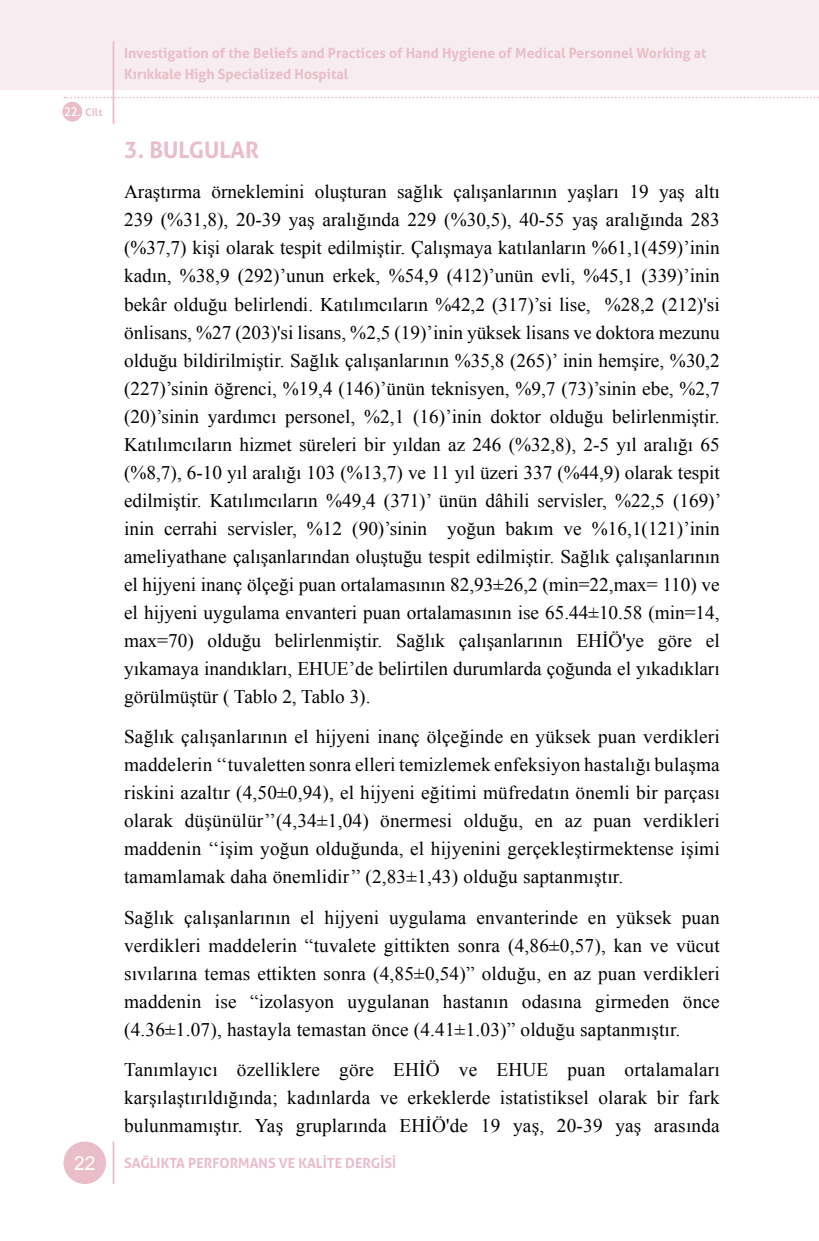
<style>
.page{position:relative;width:819px;height:1241px;background:#fff}
.page>*{position:absolute;margin:0;border:0;box-sizing:border-box;transform-origin:0 0}
.t1{font:700 22.75px "Aller";color:#e9bdc9}
.t2{font:19.25px/28px "Times New Roman";letter-spacing:.01em;color:#000;text-align:justify}
.t3{font:19.25px "Arial";color:#fff}
.t4{font:700 14px/21px "Aller";color:#e9bdc9}
.t5{font:700 10.5px "Aller";color:#e9bdc9}
.s1{font-weight:400;font-size:12.25px;color:#fff}
</style>
<div class="page">
<div style="left:0;top:0;width:819px;height:89px;background:#f7ecef"></div>
<svg style="left:64px;top:97px;width:755px;height:1px"></svg>
<hr style="left:113px;top:41px;width:1px;height:83px;background:#e9bdc9">
<div style="left:63px;top:1141px;width:43px;height:42px;background:#e9bdc9;border-radius:50%"></div>
<hr style="left:113px;top:1141px;width:1px;height:42px;background:#e9bdc9">
<div style="left:62px;top:102px;width:20px;height:20px;background:#e9bdc9;border-radius:50%"></div>
<p class="t5" style="left:64px;top:105px;width:40px"><span class="s1">22.</span> Cilt</p>
<p class="t4" style="left:124px;top:43px;width:583px">Investigation of the Beliefs and Practices of Hand Hygiene of Medical Personnel Working at<br>Kırıkkale High Specialized Hospital</p>
<p class="t1" style="left:124px;top:136px;width:136px">3. BULGULAR</p>
<p class="t2" style="left:124px;top:178px;width:598px">Araştırma örneklemini oluşturan sağlık çalışanlarının yaşları 19 yaş altı 239 (%31,8), 20-39 yaş aralığında 229 (%30,5), 40-55 yaş aralığında 283 (%37,7) kişi olarak tespit edilmiştir. Çalışmaya katılanların %61,1(459)’inin kadın, %38,9 (292)’unun erkek, %54,9 (412)’unün evli, %45,1 (339)’inin bekâr olduğu belirlendi. Katılımcıların %42,2 (317)’si lise, %28,2 (212)'si önlisans, %27 (203)'si lisans, %2,5 (19)’inin yüksek lisans ve doktora mezunu olduğu bildirilmiştir. Sağlık çalışanlarının %35,8 (265)’ inin hemşire, %30,2 (227)’sinin öğrenci, %19,4 (146)’ünün teknisyen, %9,7 (73)’sinin ebe, %2,7 (20)’sinin yardımcı personel, %2,1 (16)’inin doktor olduğu belirlenmiştir.<br>Katılımcıların hizmet süreleri bir yıldan az 246 (%32,8), 2-5 yıl aralığı 65 (%8,7), 6-10 yıl aralığı 103 (%13,7) ve 11 yıl üzeri 337 (%44,9) olarak tespit edilmiştir. Katılımcıların %49,4 (371)’ ünün dâhili servisler, %22,5 (169)’ inin cerrahi servisler, %12 (90)’sinin yoğun bakım ve %16,1(121)’inin ameliyathane çalışanlarından oluştuğu tespit edilmiştir. Sağlık çalışanlarının el hijyeni inanç ölçeği puan ortalamasının 82,93±26,2 (min=22,max= 110) ve el hijyeni uygulama envanteri puan ortalamasının ise 65.44±10.58 (min=14, max=70) olduğu belirlenmiştir. Sağlık çalışanlarının EHİÖ'ye göre el yıkamaya inandıkları, EHUE’de belirtilen durumlarda çoğunda el yıkadıkları görülmüştür ( Tablo 2, Tablo 3).</p>
<p class="t2" style="left:124px;top:722px;width:597px">Sağlık çalışanlarının el hijyeni inanç ölçeğinde en yüksek puan verdikleri maddelerin ‘‘tuvaletten sonra elleri temizlemek enfeksiyon hastalığı bulaşma riskini azaltır (4,50±0,94), el hijyeni eğitimi müfredatın önemli bir parçası olarak düşünülür’’(4,34±1,04) önermesi olduğu, en az puan verdikleri maddenin ‘‘işim yoğun olduğunda, el hijyenini gerçekleştirmektense işimi tamamlamak daha önemlidir’’ (2,83±1,43) olduğu saptanmıştır.</p>
<p class="t2" style="left:124px;top:902px;width:597px">Sağlık çalışanlarının el hijyeni uygulama envanterinde en yüksek puan verdikleri maddelerin “tuvalete gittikten sonra (4,86±0,57), kan ve vücut sıvılarına temas ettikten sonra (4,85±0,54)” olduğu, en az puan verdikleri maddenin ise “izolasyon uygulanan hastanın odasına girmeden önce (4.36±1.07), hastayla temastan önce (4.41±1.03)” olduğu saptanmıştır.</p>
<p class="t2" style="left:124px;top:1055px;width:597px">Tanımlayıcı özelliklere göre EHİÖ ve EHUE puan ortalamaları karşılaştırıldığında; kadınlarda ve erkeklerde istatistiksel olarak bir fark bulunmamıştır. Yaş gruplarında EHİÖ'de 19 yaş, 20-39 yaş arasında</p>
<p class="t3" style="left:74px;top:1150px;width:23px">22</p>
<p class="t4" style="left:124px;top:1152px;width:273px">SAĞLIKTA PERFORMANS VE KALİTE DERGİSİ</p>
</div>
